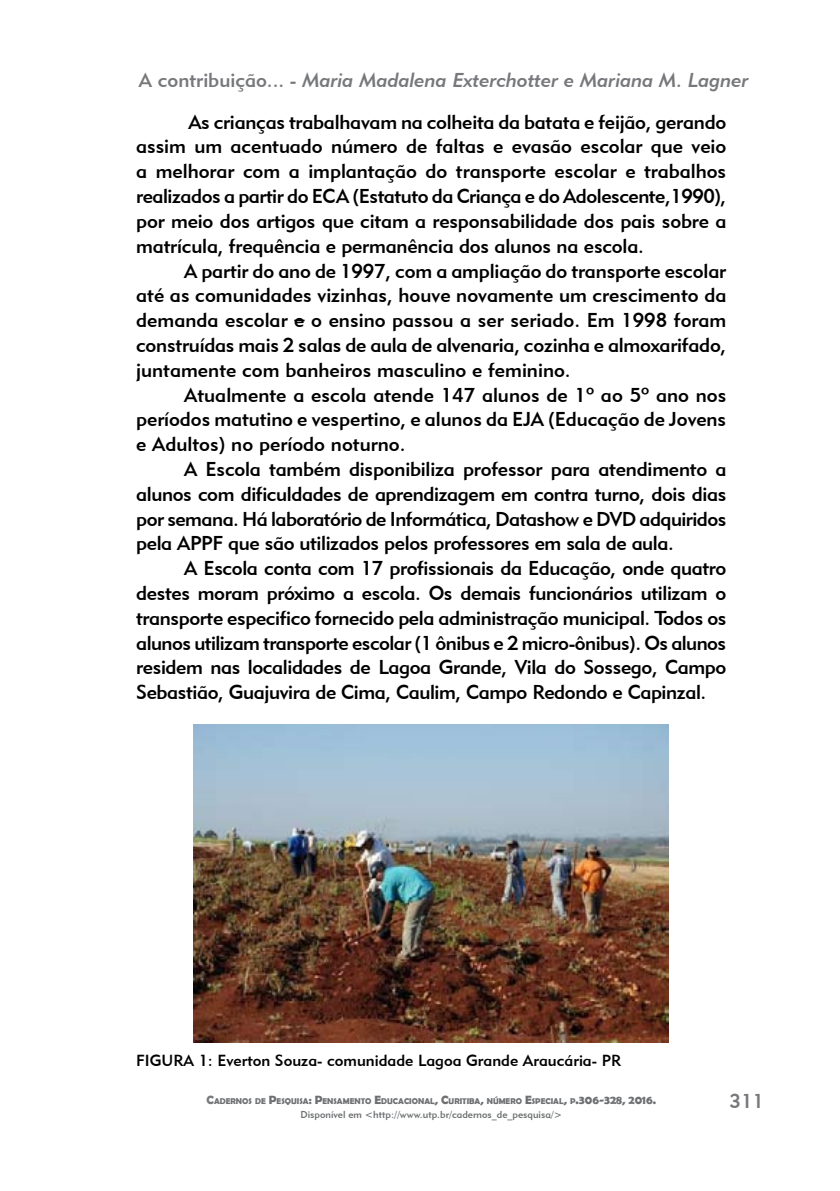
<style>
.page{position:relative;width:840px;height:1191px;background:#fff}
.page>*{position:absolute;margin:0;border:0;box-sizing:border-box;transform-origin:0 0}
.t1{font:20px/24.8px "Geometric 415 BT Medium A";letter-spacing:-.01em;color:#000;text-align:justify}
.t2{font:20px "Geometric 415 BT Medium Italic A";color:#77787b}
.t3{font:20px "Geometric 415 BT Medium A";color:#77787b}
.t4{font:16px "Geometric 415 BT Medium A";color:#000}
.t5{font:10px "Geometric 415 BT Medium A";color:#6d6f71}
.t6{font:700 8.4px "Berlin Sans FB Demi";color:#6d6f71}
.s1{font-family:"Geometric 415 BT Medium A"}
.s2{font-size:12px;color:#77787b}
.s3{font-size:12px}
</style>
<div class="page">
<img style="left:194px;top:724px;width:474px;height:318px">
<p class="t2" style="left:139px;top:68px;width:611px"><span class="s1">A contribuição... -</span> Maria Madalena Exterchotter e Mariana M. Lagner</p>
<p class="t1" style="left:136px;top:109px;width:591px;text-indent:52px">As crianças trabalhavam na colheita da batata e feijão, gerando assim um acentuado número de faltas e evasão escolar que veio a melhorar com a implantação do transporte escolar e trabalhos realizados a partir do ECA (Estatuto da Criança e do Adolescente,1990), por meio dos artigos que citam a responsabilidade dos pais sobre a matrícula, frequência e permanência dos alunos na escola.</p>
<p class="t1" style="left:136px;top:258px;width:591px;text-indent:48px">A partir do ano de 1997, com a ampliação do transporte escolar até as comunidades vizinhas, houve novamente um crescimento da demanda escolar e o ensino passou a ser seriado. Em 1998 foram construídas mais 2 salas de aula de alvenaria, cozinha e almoxarifado, juntamente com banheiros masculino e feminino.</p>
<p class="t1" style="left:136px;top:382px;width:591px;text-indent:48px">Atualmente a escola atende 147 alunos de 1º ao 5º ano nos períodos matutino e vespertino, e alunos da EJA (Educação de Jovens e Adultos) no período noturno.</p>
<p class="t1" style="left:136px;top:456px;width:591px;text-indent:48px">A Escola também disponibiliza professor para atendimento a alunos com dificuldades de aprendizagem em contra turno, dois dias por semana. H á laboratório de Informática, Datashow e DVD adquiridos pela APPF que são utilizados pelos professores em sala de aula.</p>
<p class="t1" style="left:136px;top:555px;width:591px;text-indent:48px">A Escola conta com 17 profissionais da Educação, onde quatro destes moram próximo a escola. Os demais funcionários utilizam o transporte especifico fornecido pela administração municipal. Todos os alunos utilizam transporte escolar (1 ônibus e 2 micro-ônibus). Os alunos residem nas localidades de Lagoa Grande, Vila do Sossego, Campo Sebastião, Guajuvira de Cima, Caulim, Campo Redondo e Capinzal.</p>
<p class="t4" style="left:136px;top:1050px;width:486px">FIGURA 1: Everton Souza- comunidade Lagoa Grande Araucária- PR</p>
<p class="t6" style="left:206px;top:1096px;width:193px"><span class="s2">C</span>ADERNOS DE <span class="s3">P</span>ESQUISA<span class="s3">: P</span>ENSAMENTO <span class="s3">E</span>DUCAC</p>
<p class="t6" style="left:409px;top:1096px;width:248px">IONAL<span class="s3">, C</span>URITIBA<span class="s3">,</span> NÚMERO <span class="s3">E</span>SPECIAL<span class="s3">,</span> P<span class="s3">.306-328, 2016.</span></p>
<p class="t5" style="left:300px;top:1108px;width:263px">Disponível em &lt;http://www.utp.br/cadernos_de_pesquisa/&gt;</p>
<p class="t3" style="left:729px;top:1088px;width:36px">311</p>
</div>
